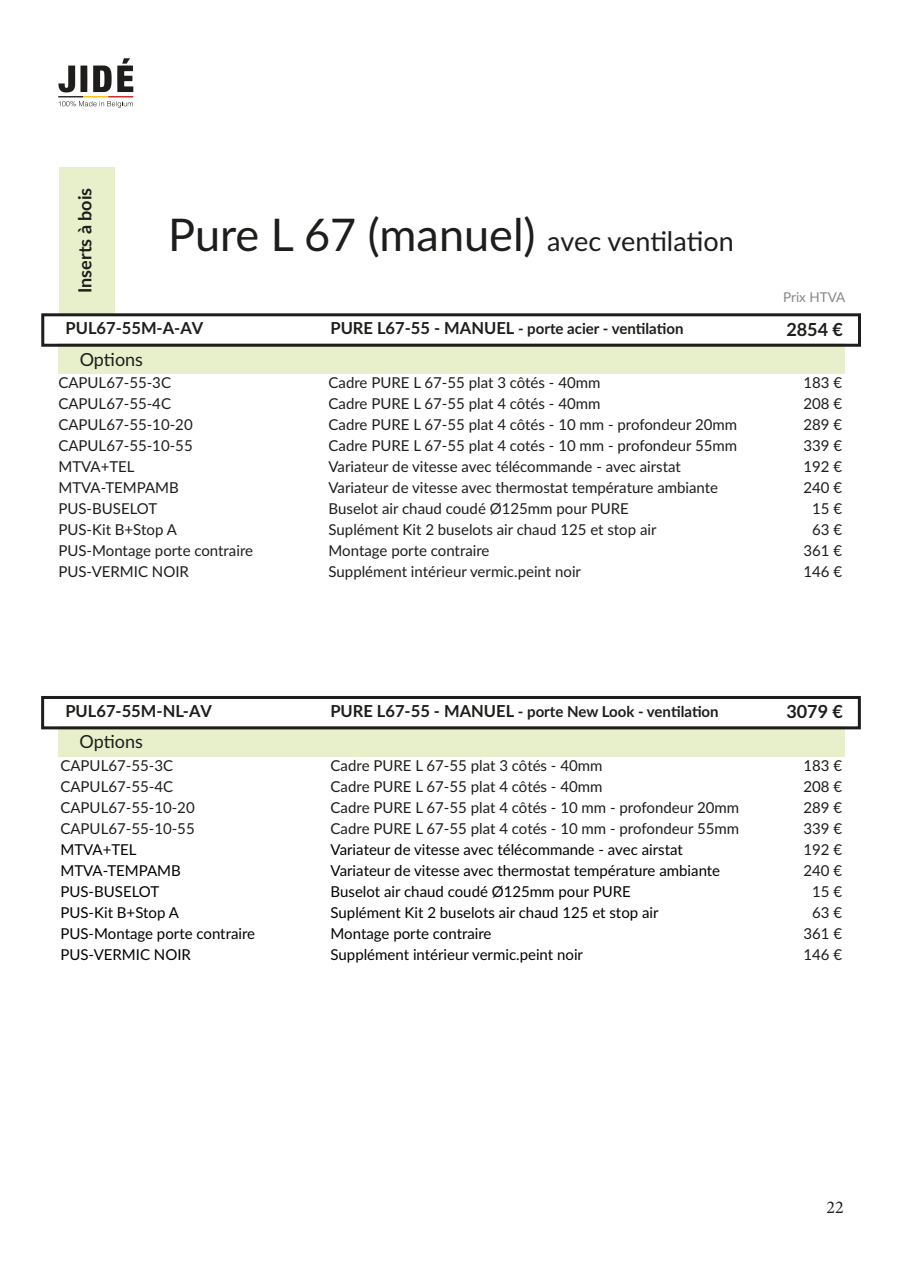
<style>
.page{position:relative;width:902px;height:1272px;background:#fff}
.page>*{position:absolute;margin:0;border:0;box-sizing:border-box;transform-origin:0 0}
.t1{font:45px "Lato";color:#1d1d1b}
.t2{font:700 18px "Lato";color:#1d1d1b}
.t3{font:18px "Lato";letter-spacing:-.005em;color:#1d1d1b}
.t4{font:18px "Minion Pro";color:#1d1d1b}
.t5{font:700 16.5px "Lato";color:#1d1d1b}
.t6{font:15px/21px "Lato";color:#1d1d1b;text-align:center}
.t7{font:15px "Lato";color:#020203}
.t8{font:700 15px "Lato";color:#1d1d1b}
.t9{font:13.5px "Lato";color:#878787}
.s1{font-size:27px}
.s2{font-size:16.5px}
</style>
<div class="page">
<svg style="left:58px;top:58px;width:75px;height:50px"></svg>
<div style="left:59px;top:167px;width:55px;height:146px;background:#e8efcb"></div>
<div style="left:58px;top:726px;width:786px;height:30px;background:#e8efcb"></div>
<div style="left:41px;top:696px;width:819px;height:33px;border:3px solid #1d1d1b"></div>
<div style="left:58px;top:344px;width:786px;height:30px;background:#e8efcb"></div>
<div style="left:41px;top:313px;width:819px;height:34px;border:3px solid #1d1d1b"></div>
<p class="t2" style="left:72px;top:293px;width:107px;rotate:-90deg">Inserts à bois</p>
<h1 class="t1" style="left:168px;top:202px;width:567px">Pure L 67 (manuel) <span class="s1">avec ventilation</span></h1>
<p class="t5" style="left:66px;top:316px;width:139px">PUL67-55M-A-AV</p>
<p class="t8" style="left:330px;top:317px;width:354px"><span class="s2">PURE L67-55 - MANUEL</span> - porte acier - ventilation</p>
<p class="t3" style="left:80px;top:346px;width:65px">Options</p>
<p class="t6" style="left:58px;top:371px;width:114px">CAPUL67-55-3C</p>
<p class="t6" style="left:328px;top:371px;width:273px">Cadre PURE L 67-55 plat 3 côtés - 40mm</p>
<p class="t6" style="left:58px;top:392px;width:114px">CAPUL67-55-4C</p>
<p class="t6" style="left:328px;top:392px;width:273px">Cadre PURE L 67-55 plat 4 côtés - 40mm</p>
<p class="t6" style="left:58px;top:413px;width:136px">CAPUL67-55-10-20</p>
<p class="t6" style="left:328px;top:413px;width:410px">Cadre PURE L 67-55 plat 4 côtés - 10 mm - profondeur 20mm</p>
<p class="t6" style="left:58px;top:434px;width:136px">CAPUL67-55-10-55</p>
<p class="t6" style="left:328px;top:434px;width:410px">Cadre PURE L 67-55 plat 4 cotés - 10 mm - profondeur 55mm</p>
<p class="t6" style="left:58px;top:455px;width:78px">MTVA+TEL</p>
<p class="t6" style="left:328px;top:455px;width:354px">Variateur de vitesse avec télécommande - avec airstat</p>
<p class="t6" style="left:58px;top:476px;width:122px">MTVA-TEMPAMB</p>
<p class="t6" style="left:328px;top:476px;width:391px">Variateur de vitesse avec thermostat température ambiante</p>
<p class="t6" style="left:58px;top:497px;width:100px">PUS-BUSELOT</p>
<p class="t6" style="left:328px;top:497px;width:302px">Buselot air chaud coudé Ø125mm pour PURE</p>
<p class="t6" style="left:58px;top:518px;width:120px">PUS-Kit B+Stop A</p>
<p class="t6" style="left:328px;top:518px;width:329px">Suplément Kit 2 buselots air chaud 125 et stop air</p>
<p class="t6" style="left:58px;top:539px;width:196px">PUS-Montage porte contraire</p>
<p class="t6" style="left:328px;top:539px;width:162px">Montage porte contraire</p>
<p class="t6" style="left:58px;top:560px;width:132px">PUS-VERMIC NOIR</p>
<p class="t6" style="left:328px;top:560px;width:254px">Supplément intérieur vermic.peint noir</p>
<p class="t9" style="left:783px;top:287px;width:64px">Prix HTVA</p>
<p class="t2" style="left:786px;top:316px;width:58px">2854 €</p>
<p class="t6" style="left:803px;top:371px;width:40px">183 €<br>208 €<br>289 €<br>339 €<br>192 €<br>240 €<br>15 €<br>63 €<br>361 €<br>146 €</p>
<p class="t5" style="left:65px;top:698px;width:148px">PUL67-55M-NL-AV</p>
<p class="t8" style="left:330px;top:700px;width:390px"><span class="s2">PURE L67-55 - MANUEL</span> - porte New Look - ventilation</p>
<p class="t3" style="left:80px;top:729px;width:65px">Options</p>
<p class="t6" style="left:60px;top:754px;width:114px">CAPUL67-55-3C</p>
<p class="t6" style="left:330px;top:754px;width:273px">Cadre PURE L 67-55 plat 3 côtés - 40mm</p>
<p class="t6" style="left:60px;top:775px;width:114px">CAPUL67-55-4C</p>
<p class="t6" style="left:330px;top:775px;width:273px">Cadre PURE L 67-55 plat 4 côtés - 40mm</p>
<p class="t6" style="left:60px;top:796px;width:136px">CAPUL67-55-10-20</p>
<p class="t6" style="left:330px;top:796px;width:410px">Cadre PURE L 67-55 plat 4 côtés - 10 mm - profondeur 20mm</p>
<p class="t6" style="left:60px;top:817px;width:136px">CAPUL67-55-10-55</p>
<p class="t6" style="left:330px;top:817px;width:410px">Cadre PURE L 67-55 plat 4 cotés - 10 mm - profondeur 55mm</p>
<p class="t7" style="left:60px;top:838px;width:78px">MTVA+TEL</p>
<p class="t7" style="left:330px;top:838px;width:354px">Variateur de vitesse avec télécommande - avec airstat</p>
<p class="t7" style="left:60px;top:859px;width:122px">MTVA-TEMPAMB</p>
<p class="t7" style="left:330px;top:859px;width:391px">Variateur de vitesse avec thermostat température ambiante</p>
<p class="t7" style="left:60px;top:880px;width:100px">PUS-BUSELOT</p>
<p class="t7" style="left:330px;top:880px;width:302px">Buselot air chaud coudé Ø125mm pour PURE</p>
<p class="t7" style="left:60px;top:901px;width:120px">PUS-Kit B+Stop A</p>
<p class="t7" style="left:330px;top:901px;width:329px">Suplément Kit 2 buselots air chaud 125 et stop air</p>
<p class="t7" style="left:60px;top:922px;width:196px">PUS-Montage porte contraire</p>
<p class="t7" style="left:330px;top:922px;width:162px">Montage porte contraire</p>
<p class="t7" style="left:60px;top:943px;width:132px">PUS-VERMIC NOIR</p>
<p class="t7" style="left:330px;top:943px;width:254px">Supplément intérieur vermic.peint noir</p>
<p class="t2" style="left:786px;top:698px;width:58px">3079 €</p>
<p class="t6" style="left:803px;top:754px;width:40px">183 €<br>208 €<br>289 €<br>339 €<br>192 €<br>240 €<br>15 €<br>63 €<br>361 €<br>146 €</p>
<p class="t4" style="left:826px;top:1194px;width:19px">22</p>
</div>
